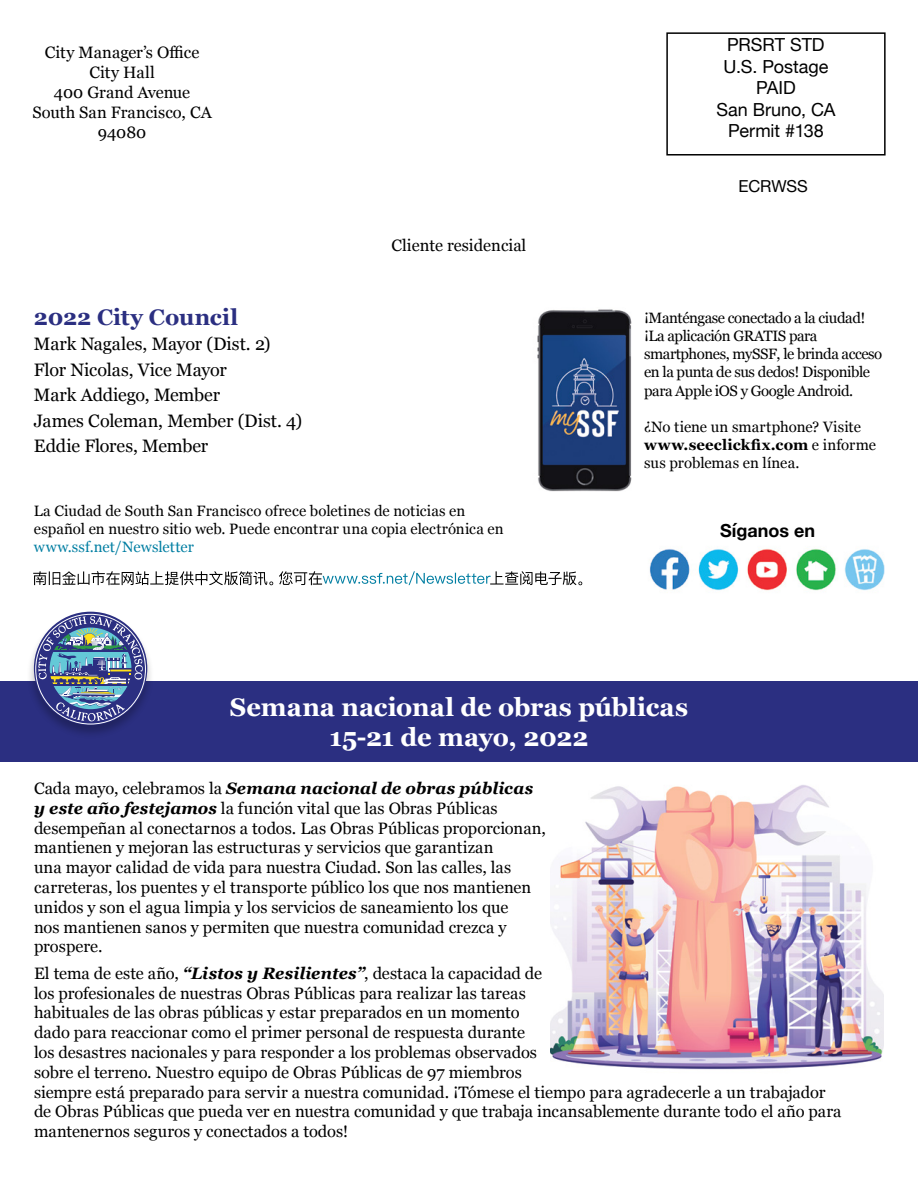
<style>
.page{position:relative;width:918px;height:1188px;background:#fff}
.page>*{position:absolute;margin:0;border:0;box-sizing:border-box;transform-origin:0 0}
.t1{font:700 25.5px/30.6px "Georgia";color:#fff;text-align:center}
.t2{font:700 22.5px "Georgia";color:#2b2f81}
.t3{font:18px/25.5px "Georgia";letter-spacing:-.01em;color:#000}
.t4{font:18px/21.6px "Helvetica Neue";color:#000;text-align:center}
.t5{font:700 18px "Helvetica Neue";color:#000}
.t6{font:16.5px/19.8px "Georgia";color:#000}
.t7{font:16.5px "Helvetica Neue";letter-spacing:-.005em;color:#000}
.t8{font:15px/18px "Georgia";letter-spacing:-.01em;color:#000}
.t9{font:15px/18px "Georgia";letter-spacing:-.03em;color:#000}
.t10{font:15px "Georgia";letter-spacing:.005em;color:#007ea2}
.s1{font-weight:700}
.s2{font-weight:700;font-style:italic}
</style>
<div class="page">
<div style="left:0;top:681px;width:918px;height:81px;background:#2b2f81"></div>
<div style="left:666px;top:32px;width:220px;height:124px;border:2px solid #000"></div>
<img style="left:649px;top:548px;width:236px;height:43px">
<img style="left:537px;top:309px;width:95px;height:183px">
<svg style="left:33px;top:571px;width:549px;height:14px"></svg>
<div style="left:27px;top:611px;width:128px;height:129px;background:#000;opacity:.25"></div>
<svg style="left:34px;top:612px;width:113px;height:113px"></svg>
<img style="left:550px;top:785px;width:334px;height:285px">
<p class="t6" style="left:32px;top:42px;width:181px;text-align:center">City Manager’s Office<br>City Hall<br>400 Grand Avenue<br>South San Francisco, CA<br>94080</p>
<h2 class="t2" style="left:34px;top:300px;width:206px">2022 City Council</h2>
<p class="t3" style="left:34px;top:331px;width:270px">Mark Nagales, Mayor (Dist. 2)<br>Flor Nicolas, Vice Mayor<br>Mark Addiego, Member<br>James Coleman, Member (Dist. 4)<br>Eddie Flores, Member</p>
<p class="t6" style="left:392px;top:235px;width:136px">Cliente residencial</p>
<p class="t8" style="left:34px;top:501px;width:471px">La Ciudad de South San Francisco ofrece boletines de noticias en español en nuestro sitio web. Puede encontrar una copia electrónica en</p>
<p class="t10" style="left:34px;top:536px;width:162px">www.ssf.net/Newsletter</p>
<p class="t4" style="left:716px;top:35px;width:120px">PRSRT STD<br>U.S. Postage<br>PAID<br>San Bruno, CA<br>Permit #138</p>
<p class="t7" style="left:739px;top:174px;width:71px">ECRWSS</p>
<p class="t9" style="left:644px;top:308px;width:240px">¡Manténgase conectado a la ciudad! ¡La aplicación GRATIS para smartphones, mySSF, le brinda acceso en la punta de sus dedos! Disponible</p>
<p class="t9" style="left:644px;top:382px;width:211px">para Apple iOS y Google Android.</p>
<p class="t8" style="left:644px;top:418px;width:233px">¿No tiene un smartphone? Visite <span class="s1">www.seeclickfix.com</span> e informe sus problemas en línea.</p>
<p class="t5" style="left:720px;top:516px;width:97px">Síganos en</p>
<h1 class="t1" style="left:230px;top:690px;width:460px">Semana nacional de obras públicas<br>15-21 de mayo, 2022</h1>
<p class="t6" style="left:34px;top:778px;width:514px">Cada mayo, celebramos la <span class="s2">Semana nacional de obras públicas y este año festejamos</span> la función vital que las Obras Públicas desempeñan al conectarnos a todos. Las Obras Públicas proporcionan, mantienen y mejoran las estructuras y servicios que garantizan<br>una mayor calidad de vida para nuestra Ciudad. Son las calles, las carreteras, los puentes y el transporte público los que nos mantienen unidos y son el agua limpia y los servicios de saneamiento los que<br>nos mantienen sanos y permiten que nuestra comunidad crezca y prospere.</p>
<p class="t6" style="left:34px;top:963px;width:809px">El tema de este año, <span class="s2">“Listos y Resilientes”</span>, destaca la capacidad de<br>los profesionales de nuestras Obras Públicas para realizar las tareas<br>habituales de las obras públicas y estar preparados en un momento<br>dado para reaccionar como el primer personal de respuesta durante<br>los desastres nacionales y para responder a los problemas observados<br>sobre el terreno. Nuestro equipo de Obras Públicas de 97 miembros<br>siempre está preparado para servir a nuestra comunidad. ¡Tómese el tiempo para agradecerle a un trabajador de Obras Públicas que pueda ver en nuestra comunidad y que trabaja incansablemente durante todo el año para mantenernos seguros y conectados a todos!</p>
</div>
